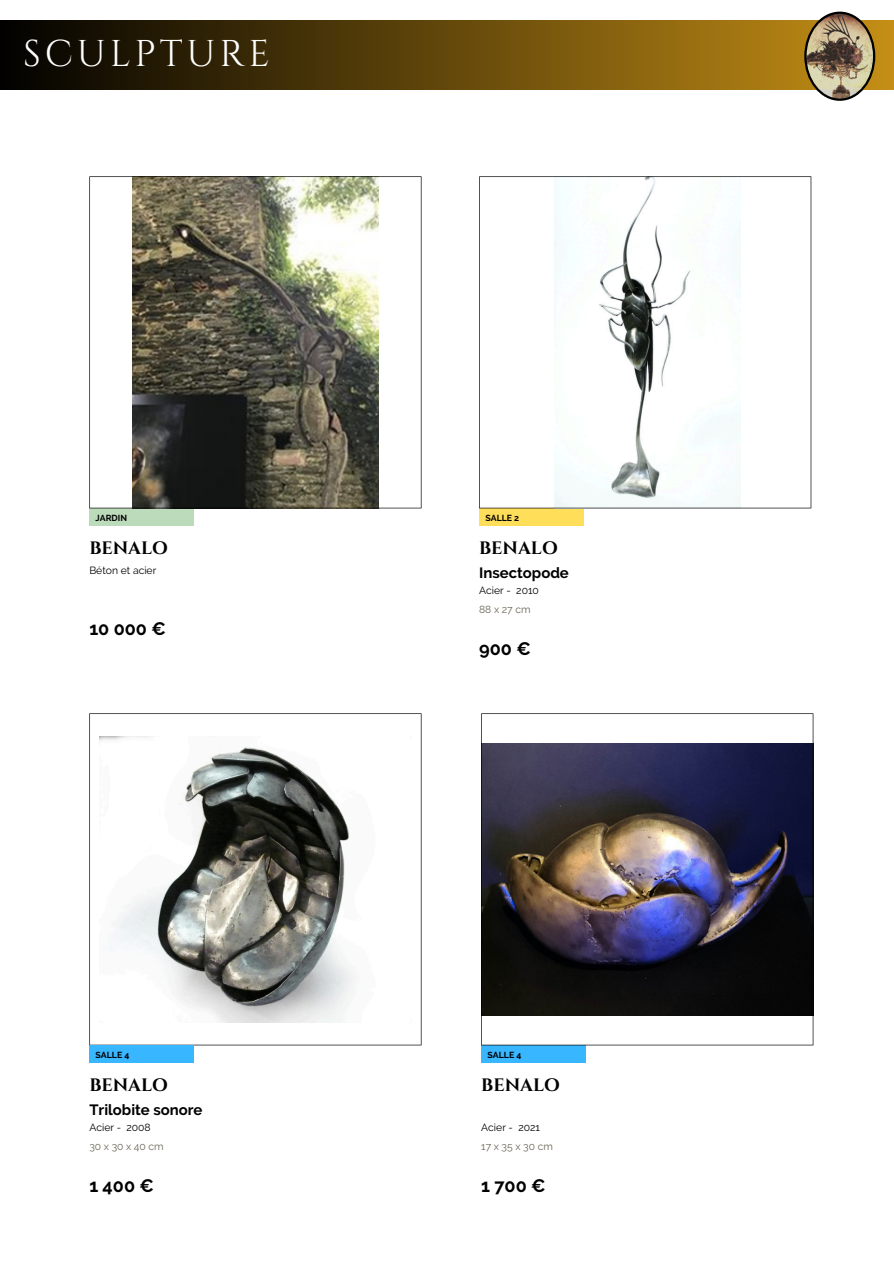
<style>
.page{position:relative;width:894px;height:1264px;background:#fff}
.page>*{position:absolute;margin:0;border:0;box-sizing:border-box;transform-origin:0 0}
.t1{font:37.2px "Cinzel";letter-spacing:.1em;color:#fff}
.t2{font:700 18px "Cinzel";color:#000}
.t3{font:700 18px "Raleway";color:#000}
.t4{font:700 14.85px "Raleway";color:#000}
.t5{font:10.35px "Raleway";color:#000}
.t6{font:10.35px "Raleway";letter-spacing:.255em;color:#6b6657}
.t7{font:10.35px "Raleway";color:#6b6657}
.t8{font:700 8.7px "Raleway";color:#000}
</style>
<div class="page">
<div style="left:0;top:20px;width:893px;height:69px;background:linear-gradient(to right,#010100,#c58f16)"></div>
<svg style="left:89px;top:713px;width:332px;height:332px"></svg>
<div style="left:89px;top:1045px;width:105px;height:17px;background:#38b6ff"></div>
<div style="left:479px;top:508px;width:104px;height:18px;background:#ffde59"></div>
<svg style="left:479px;top:176px;width:332px;height:332px"></svg>
<img style="left:99px;top:736px;width:312px;height:286px">
<svg style="left:804px;top:12px;width:71px;height:89px;background:#a09072"></svg>
<div style="left:481px;top:1045px;width:104px;height:17px;background:#38b6ff"></div>
<img style="left:481px;top:713px;width:332px;height:332px">
<div style="left:89px;top:508px;width:105px;height:18px;background:#bcdbbb"></div>
<img style="left:89px;top:176px;width:332px;height:332px">
<h4 class="t1" style="left:23px;top:30px;width:248px">SCULPTURE</h4>
<h5 class="t8" style="left:96px;top:513px;width:33px">JARDIN</h5>
<h3 class="t2" style="left:89px;top:536px;width:80px">BENALO</h3>
<p class="t5" style="left:89px;top:564px;width:68px">Béton et acier</p>
<p class="t3" style="left:89px;top:618px;width:78px">10 000 €</p>
<p class="t8" style="left:96px;top:1049px;width:35px">SALLE 4</p>
<h1 class="t2" style="left:89px;top:1073px;width:80px">BENALO</h1>
<p class="t4" style="left:89px;top:1100px;width:115px">Trilobite sonore</p>
<p class="t5" style="left:89px;top:1121px;width:33px">Acier -</p>
<p class="t5" style="left:126px;top:1121px;width:26px">2008</p>
<p class="t6" style="left:89px;top:1140px;width:76px">30x30x40cm</p>
<h2 class="t3" style="left:89px;top:1175px;width:66px">1 400 €</h2>
<h5 class="t8" style="left:485px;top:513px;width:35px">SALLE 2</h5>
<h3 class="t2" style="left:479px;top:536px;width:80px">BENALO</h3>
<p class="t4" style="left:479px;top:564px;width:91px">Insectopode</p>
<p class="t5" style="left:479px;top:584px;width:33px">Acier -</p>
<p class="t5" style="left:516px;top:584px;width:24px">2010</p>
<p class="t7" style="left:479px;top:603px;width:53px">88 x 27 cm</p>
<h2 class="t3" style="left:479px;top:638px;width:53px">900 €</h2>
<h3 class="t8" style="left:487px;top:1049px;width:35px">SALLE 4</h3>
<p class="t2" style="left:481px;top:1073px;width:80px">BENALO</p>
<p class="t5" style="left:481px;top:1121px;width:33px">Acier -</p>
<p class="t5" style="left:518px;top:1121px;width:23px">2021</p>
<h2 class="t6" style="left:481px;top:1140px;width:73px">17x35x30cm</h2>
<h4 class="t3" style="left:481px;top:1175px;width:66px">1 700 €</h4>
</div>
